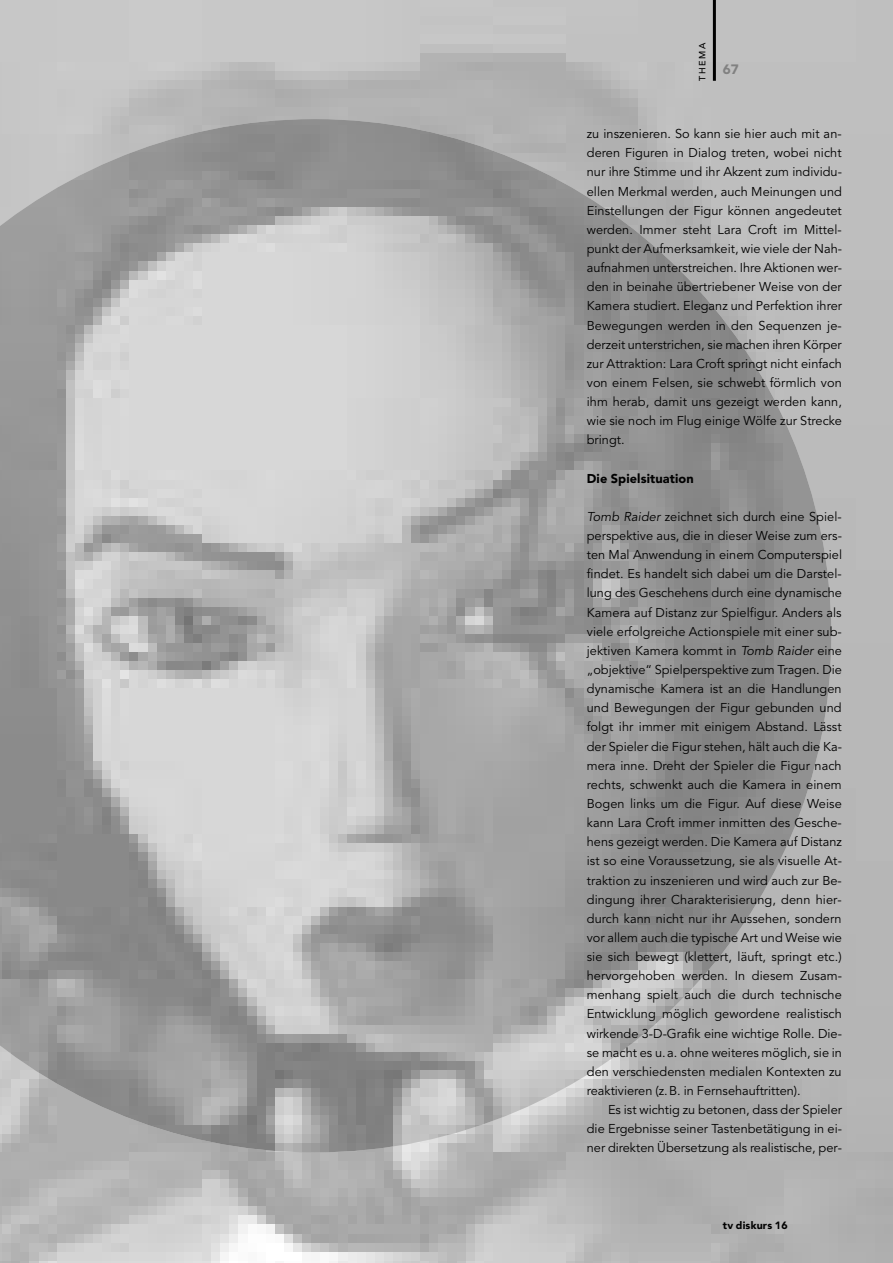
<style>
.page{position:relative;width:893px;height:1263px;background:#fff}
.page>*{position:absolute;margin:0;border:0;box-sizing:border-box;transform-origin:0 0}
.t1{font:900 13.5px "Avenir";color:#818181}
.t2{font:12.75px/19.2px "Avenir";color:#000;text-align:justify}
.t3{font:900 12.75px "Avenir";letter-spacing:.01em;color:#000}
.t4{font:900 10.5px "Avenir";letter-spacing:.02em;color:#000}
.t5{font:500 9px "Avenir";letter-spacing:.165em;color:#000}
.s1{font-style:italic}
</style>
<div class="page">
<img style="left:0;top:119px;width:831px;height:1033px">
<hr style="left:713px;top:0;width:3px;height:81px;background:#000">
<p class="t5" style="left:699px;top:81px;width:39px;rotate:-90deg">THEMA</p>
<p class="t1" style="left:723px;top:64px;width:17px">67</p>
<p class="t2" style="left:587px;top:125px;width:257px">zu inszenieren. So kann sie hier auch mit an&shy;deren Figuren in Dialog treten, wobei nicht nur ihre Stimme und ihr Akzent zum individu&shy;ellen Merkmal werden, auch Meinungen und Einstellungen der Figur können angedeutet werden. Immer steht Lara Croft im Mittel&shy;punkt der Aufmerksamkeit, wie viele der Nah&shy;aufnahmen unterstreichen. Ihre Aktionen wer&shy;den in beinahe übertriebener Weise von der Kamera studiert. Eleganz und Perfektion ihrer Bewegungen werden in den Sequenzen je&shy;derzeit unterstrichen, sie machen ihren Körper zur Attraktion: Lara Croft springt nicht einfach von einem Felsen, sie schwebt förmlich von ihm herab, damit uns gezeigt werden kann, wie sie noch im Flug einige Wölfe zur Strecke bringt.</p>
<p class="t3" style="left:587px;top:473px;width:108px">Die Spielsituation</p>
<p class="t2" style="left:587px;top:508px;width:257px"><span class="s1">Tomb Raider</span> zeichnet sich durch eine Spiel&shy;perspektive aus, die in dieser Weise zum ers&shy;ten Mal Anwendung in einem Computerspiel findet. Es handelt sich dabei um die Darstel&shy;lung des Geschehens durch eine dynamische Kamera auf Distanz zur Spielfigur. Anders als viele erfolgreiche Actionspiele mit einer sub&shy;jektiven Kamera kommt in <span class="s1">Tomb Raider</span> eine „objektive“ Spielperspektive zum Tragen. Die dynamische Kamera ist an die Handlungen und Bewegungen der Figur gebunden und folgt ihr immer mit einigem Abstand. Lässt der Spieler die Figur stehen, hält auch die Ka&shy;mera inne. Dreht der Spieler die Figur nach rechts, schwenkt auch die Kamera in einem Bogen links um die Figur. Auf diese Weise kann Lara Croft immer inmitten des Gesche&shy;hens gezeigt werden. Die Kamera auf Distanz ist so eine Voraussetzung, sie als visuelle At&shy;traktion zu inszenieren und wird auch zur Be&shy;dingung ihrer Charakterisierung, denn hier&shy;durch kann nicht nur ihr Aussehen, sondern vor allem auch die typische Art und Weise wie sie sich bewegt (klettert, läuft, springt etc.) hervorgehoben werden. In diesem Zusam&shy;menhang spielt auch die durch technische Entwicklung möglich gewordene realistisch wirkende 3-D-Grafik eine wichtige Rolle. Die&shy;se macht es u.a. ohne weiteres möglich, sie in den verschiedensten medialen Kontexten zu reaktivieren (z.B. in Fernsehauftritten).</p>
<p class="t2" style="left:587px;top:1101px;width:257px;text-indent:21px">Es ist wichtig zu betonen, dass der Spieler die Ergebnisse seiner Tastenbetätigung in ei&shy;ner direkten Übersetzung als realistische, per-</p>
<p class="t4" style="left:723px;top:1221px;width:66px">tv diskurs 16</p>
</div>
